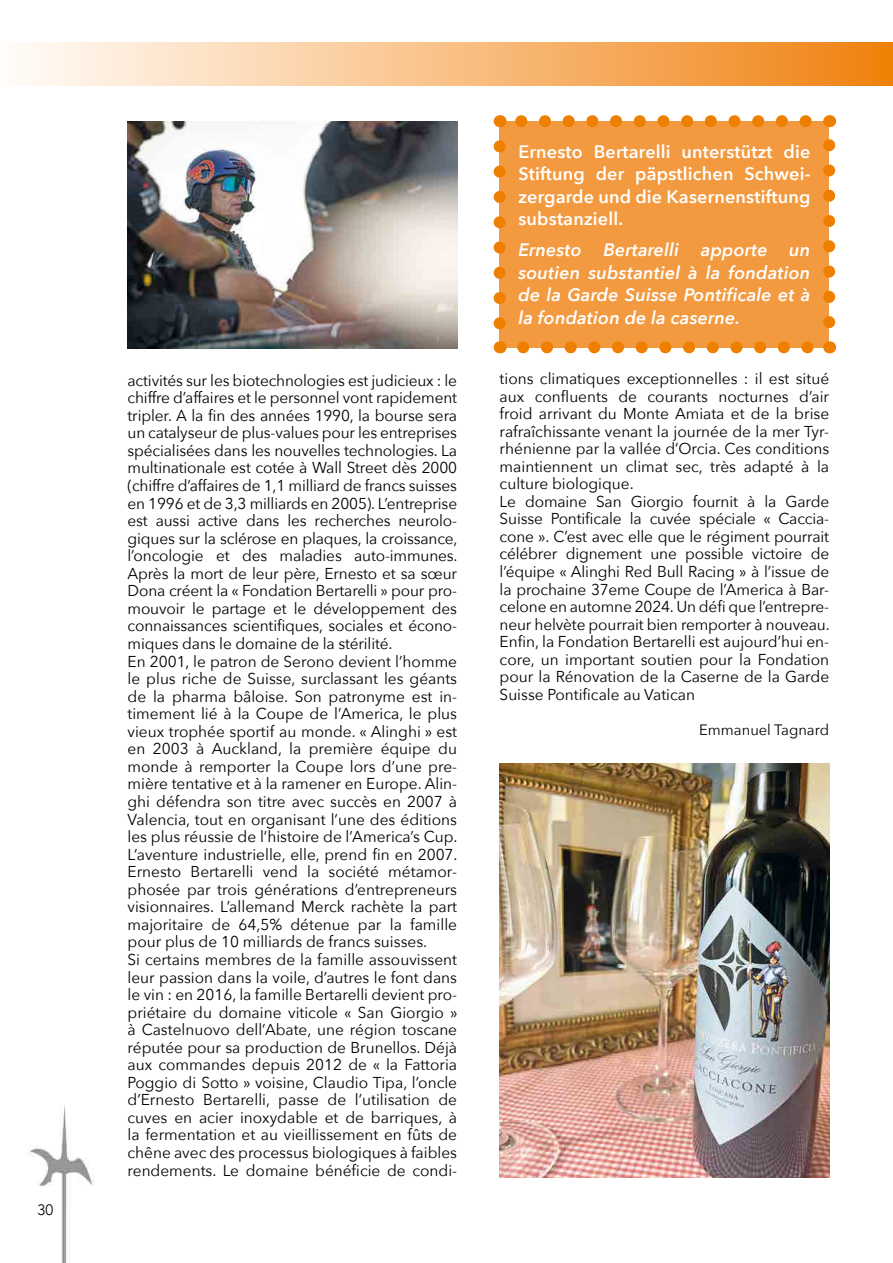
<style>
.page{position:relative;width:893px;height:1263px;background:#fff}
.page>*{position:absolute;margin:0;border:0;box-sizing:border-box;transform-origin:0 0}
.t1{font:italic 600 18px/22.5px "Avenir Next";letter-spacing:.01em;color:#fff;text-align:justify}
.t2{font:600 18px/22.5px "Avenir Next";letter-spacing:.01em;color:#fff;text-align:justify}
.t3{font:15.75px/17.5px "Avenir Next";color:#000;text-align:justify}
.t4{font:15px "Avenir Next";color:#000}
.t5{font:300 15px "Avenir";color:#000}
</style>
<div class="page">
<img style="left:29px;top:1105px;width:65px;height:158px">
<div style="left:0;top:43px;width:893px;height:42px;background:linear-gradient(to right,#fffefc,#f0820f)"></div>
<div style="left:500px;top:121px;width:329px;height:226px;background:#f39a40"></div>
<svg style="left:494px;top:146px;width:12px;height:189px"></svg>
<svg style="left:523px;top:341px;width:294px;height:12px"></svg>
<svg style="left:823px;top:139px;width:12px;height:183px"></svg>
<svg style="left:515px;top:115px;width:291px;height:12px"></svg>
<svg style="left:500px;top:341px;width:1px;height:12px"></svg>
<svg style="left:829px;top:341px;width:1px;height:12px"></svg>
<svg style="left:829px;top:115px;width:1px;height:12px"></svg>
<svg style="left:500px;top:115px;width:1px;height:12px"></svg>
<img style="left:128px;top:121px;width:329px;height:228px">
<img style="left:500px;top:763px;width:329px;height:415px">
<p class="t5" style="left:38px;top:1201px;width:17px">30</p>
<p class="t3" style="left:128px;top:371px;width:331px">activités sur les biotechnologies est judicieux : le chiffre d’affaires et le personnel vont rapidement tripler. A la fin des années 1990, la bourse sera un catalyseur de plus-values pour les entreprises spécialisées dans les nouvelles technologies. La multinationale est cotée à Wall Street dès 2000 (chiffre d’affaires de 1,1 milliard de francs suisses en 1996 et de 3,3 milliards en 2005). L’entreprise est aussi active dans les recherches neurolo&shy;giques sur la sclérose en plaques, la croissance, l’oncologie et des maladies auto-immunes.<br>Après la mort de leur père, Ernesto et sa sœur Dona créent la « Fondation Bertarelli » pour pro&shy;mouvoir le partage et le développement des connaissances scientifiques, sociales et écono&shy;miques dans le domaine de la stérilité.</p>
<p class="t3" style="left:128px;top:652px;width:331px">En 2001, le patron de Serono devient l’homme le plus riche de Suisse, surclassant les géants de la pharma bâloise. Son patronyme est in&shy;timement lié à la Coupe de l’America, le plus vieux trophée sportif au monde. « Alinghi » est en 2003 à Auckland, la première équipe du monde à remporter la Coupe lors d’une pre&shy;mière tentative et à la ramener en Europe. Alin&shy;ghi défendra son titre avec succès en 2007 à Valencia, tout en organisant l’une des éditions les plus réussie de l’histoire de l’America’s Cup.<br>L’aventure industrielle, elle, prend fin en 2007.<br>Ernesto Bertarelli vend la société métamor&shy;phosée par trois générations d’entrepreneurs visionnaires. L’allemand Merck rachète la part majoritaire de 64,5% détenue par la famille pour plus de 10 milliards de francs suisses.</p>
<p class="t3" style="left:128px;top:950px;width:332px">Si certains membres de la famille assouvissent leur passion dans la voile, d’autres le font dans le vin : en 2016, la famille Bertarelli devient pro&shy;priétaire du domaine viticole « San Giorgio » à Castelnuovo dell’Abate, une région toscane réputée pour sa production de Brunellos. Déjà aux commandes depuis 2012 de « la Fattoria Poggio di Sotto » voisine, Claudio Tipa, l’oncle d’Ernesto Bertarelli, passe de l’utilisation de cuves en acier inoxydable et de barriques, à la fermentation et au vieillissement en fûts de chêne avec des processus biologiques à faibles rendements. Le domaine bénéficie de condi-</p>
<p class="t2" style="left:518px;top:140px;width:294px">Ernesto Bertarelli unterstützt die Stiftung der päpstlichen Schwei&shy;zergarde und die Kasernenstiftung substanziell.</p>
<p class="t1" style="left:518px;top:238px;width:294px">Ernesto Bertarelli apporte un soutien substantiel à la fondation de la Garde Suisse Pontificale et à la fondation de la caserne.</p>
<p class="t3" style="left:500px;top:369px;width:331px">tions climatiques exceptionnelles : il est situé aux confluents de courants nocturnes d’air froid arrivant du Monte Amiata et de la brise rafraîchissante venant la journée de la mer Tyr&shy;rhénienne par la vallée d’Orcia. Ces conditions maintiennent un climat sec, très adapté à la culture biologique.</p>
<p class="t3" style="left:500px;top:492px;width:332px">Le domaine San Giorgio fournit à la Garde Suisse Pontificale la cuvée spéciale « Caccia&shy;cone ». C’est avec elle que le régiment pourrait célébrer dignement une possible victoire de l’équipe « Alinghi Red Bull Racing » à l’issue de la prochaine 37eme Coupe de l’America à Bar&shy;celone en automne 2024. Un défi que l’entrepre&shy;neur helvète pourrait bien remporter à nouveau.</p>
<p class="t3" style="left:500px;top:632px;width:331px">Enfin, la Fondation Bertarelli est aujourd’hui en&shy;core, un important soutien pour la Fondation pour la Rénovation de la Caserne de la Garde Suisse Pontificale au Vatican</p>
<p class="t4" style="left:699px;top:717px;width:131px">Emmanuel Tagnard</p>
</div>
